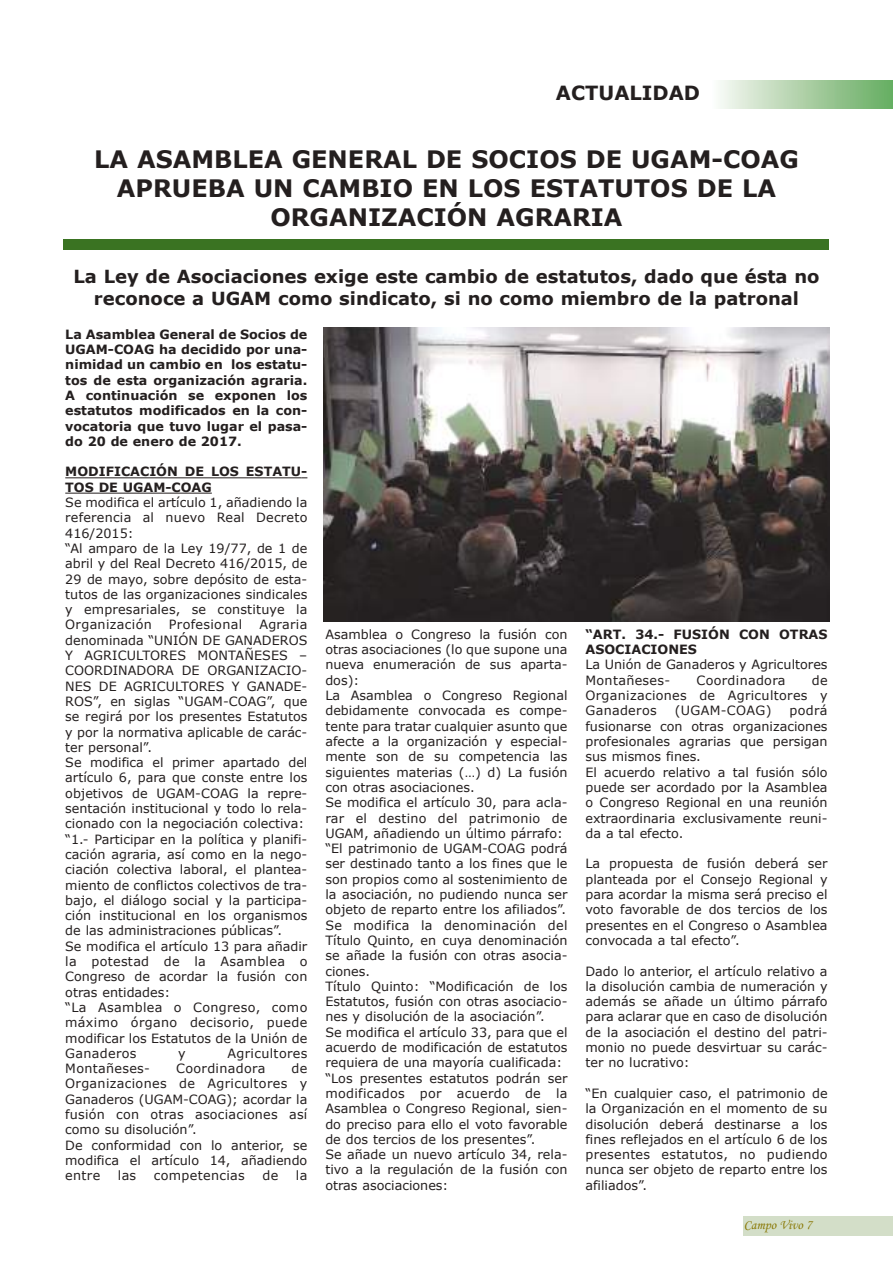
<style>
.page{position:relative;width:893px;height:1263px;background:#fff}
.page>*{position:absolute;margin:0;border:0;box-sizing:border-box;transform-origin:0 0}
.t1{font:700 24px/28.8px "Verdana";color:#241f1f;text-align:center}
.t2{font:700 19.5px "Verdana";color:#241f1f}
.t3{font:700 18px/21.6px "Verdana";color:#241f1f;text-align:center}
.t4{font:13.5px "Monotype Corsiva";color:#8a7907}
.t5{font:12.75px/15.3px "Verdana";color:#241f1f}
.t6{font:700 12.75px/15.3px "Verdana";color:#241f1f}
.t7{font:12.75px "Verdana";letter-spacing:.025em;color:#241f1f}
</style>
<div class="page">
<img style="left:720px;top:81px;width:173px;height:27px">
<div style="left:744px;top:1216px;width:149px;height:19px;background:#d3dec8"></div>
<div style="left:64px;top:239px;width:765px;height:11px;background:#3a7322"></div>
<hr style="left:65px;top:477px;width:236px;height:1px;background:#241f1f">
<hr style="left:65px;top:493px;width:147px;height:1px;background:#241f1f">
<img style="left:323px;top:327px;width:506px;height:295px">
<h2 class="t2" style="left:556px;top:81px;width:146px">ACTUALIDAD</h2>
<h1 class="t1" style="left:94px;top:144px;width:706px">LA ASAMBLEA GENERAL DE SOCIOS DE UGAM-COAG<br>APRUEBA UN CAMBIO EN LOS ESTATUTOS DE LA<br>ORGANIzACIÓN AGRARIA</h1>
<h3 class="t3" style="left:73px;top:265px;width:748px">La Ley de Asociaciones exige este cambio de estatutos, dado que ésta no reconoce a UGAM como sindicato, si no como miembro de la patronal</h3>
<p class="t6" style="left:65px;top:326px;width:244px;text-align:justify">La Asamblea General de Socios de UGAM-COAG ha decidido por una&shy;nimidad un cambio en los estatu&shy;tos de esta organización agraria.<br>A continuación se exponen los estatutos modificados en la con&shy;vocatoria que tuvo lugar el pasa&shy;do 20 de enero de 2017.</p>
<p class="t6" style="left:65px;top:464px;width:244px">MODIfICACIÓN DE LOS ESTATU-<br>TOS DE UGAM-COAG</p>
<p class="t5" style="left:65px;top:494px;width:244px">Se modifica el artículo 1, añadiendo la referencia al nuevo Real Decreto<br>416/2015:<br>“Al amparo de la Ley 19/77, de 1 de abril y del Real Decreto 416/2015, de<br>29 de mayo, sobre depósito de esta&shy;tutos de las organizaciones sindicales y empresariales, se constituye la<br>Organización</p>
<p class="t7" style="left:169px;top:617px;width:75px">Profesional</p>
<p class="t5" style="left:65px;top:617px;width:244px;text-indent:194px">Agraria denominada “UNIÓN DE GANADEROS<br>Y AGRICULTORES MONTAÑESES –<br>COORDINADORA DE ORGANIZACIO-<br>NES DE AGRICULTORES Y GANADE-<br>ROS”, en siglas “UGAM-COAG”, que se regirá por los presentes Estatutos y por la normativa aplicable de carác&shy;ter personal”.<br>Se modifica el primer apartado del artículo 6, para que conste entre los objetivos de UGAM-COAG la repre&shy;sentación institucional y todo lo rela&shy;cionado con la negociación colectiva: “1.- Participar en la política y planifi&shy;cación agraria, así como en la nego&shy;ciación colectiva laboral, el plantea&shy;miento de conflictos colectivos de tra&shy;bajo, el diálogo social y la participa&shy;ción institucional en los organismos de las administraciones públicas”.<br>Se modifica el artículo 13 para añadir la potestad de la Asamblea o<br>Congreso de acordar la fusión con otras entidades:<br>“La Asamblea o Congreso, como máximo órgano decisorio, puede modificar los Estatutos de la Unión de<br>Ganaderos</p>
<p class="t5" style="left:325px;top:626px;width:244px">Asamblea o Congreso la fusión con otras asociaciones (lo que supone una nueva enumeración de sus aparta&shy;dos):<br>La Asamblea o Congreso Regional debidamente convocada es compe&shy;tente para tratar cualquier asunto que afecte a la organización y especial&shy;mente son de su competencia las siguientes materias (…) d) La fusión con otras asociaciones.<br>Se modifica el artículo 30, para acla&shy;rar el destino del patrimonio de UGAM, añadiendo un último párrafo: “El patrimonio de UGAM-COAG podrá ser destinado tanto a los fines que le son propios como al sostenimiento de la asociación, no pudiendo nunca ser objeto de reparto entre los afiliados”.<br>Se modifica la denominación del Título Quinto, en cuya denominación se añade la fusión con otras asocia&shy;ciones.<br>Título Quinto: “Modificación de los Estatutos, fusión con otras asociacio&shy;nes y disolución de la asociación”.<br>Se modifica el artículo 33, para que el acuerdo de modificación de estatutos requiera de una mayoría cualificada: “Los presentes estatutos podrán ser modificados por acuerdo de la Asamblea o Congreso Regional, sien&shy;do preciso para ello el voto favorable de dos tercios de los presentes”.<br>Se añade un nuevo artículo 34, rela&shy;tivo a la regulación de la fusión con otras asociaciones:</p>
<p class="t6" style="left:585px;top:626px;width:244px">“ART. 34.- fUSIÓN CON OTRAS<br>ASOCIACIONES</p>
<p class="t5" style="left:585px;top:657px;width:244px">La Unión de Ganaderos y Agricultores<br>Montañeses-</p>
<p class="t5" style="left:585px;top:672px;width:244px;text-align:justify;text-indent:226px">de Organizaciones de Agricultores y Ganaderos</p>
<p class="t7" style="left:696px;top:672px;width:91px">Coordinadora</p>
<p class="t5" style="left:585px;top:703px;width:244px;text-indent:204px">podrá fusionarse con otras organizaciones profesionales agrarias que persigan sus mismos fines.<br>El acuerdo relativo a tal fusión sólo puede ser acordado por la Asamblea o Congreso Regional en una reunión extraordinaria exclusivamente reuni&shy;da a tal efecto.</p>
<p class="t5" style="left:585px;top:856px;width:244px;text-align:justify">La propuesta de fusión deberá ser planteada por el Consejo Regional y para acordar la misma será preciso el voto favorable de dos tercios de los presentes en el Congreso o Asamblea convocada a tal efecto”.</p>
<p class="t5" style="left:585px;top:963px;width:244px;text-align:justify">Dado lo anterior, el artículo relativo a la disolución cambia de numeración y además se añade un último párrafo para aclarar que en caso de disolución de la asociación el destino del patri&shy;monio no puede desvirtuar su carác&shy;ter no lucrativo:</p>
<p class="t5" style="left:585px;top:1085px;width:244px;text-align:justify">“En cualquier caso, el patrimonio de la Organización en el momento de su disolución deberá destinarse a los fines reflejados en el artículo 6 de los presentes estatutos, no pudiendo nunca ser objeto de reparto entre los afiliados”.</p>
<p class="t7" style="left:675px;top:702px;width:98px">(UGAM-COAG)</p>
<p class="t5" style="left:178px;top:1045px;width:9px">y</p>
<p class="t7" style="left:228px;top:1045px;width:81px">Agricultores</p>
<p class="t7" style="left:65px;top:1060px;width:86px">Montañeses-</p>
<p class="t7" style="left:176px;top:1060px;width:91px">Coordinadora</p>
<p class="t5" style="left:65px;top:1060px;width:244px;text-indent:226px">de<br>Organizaciones de Agricultores y<br>Ganaderos (UGAM-COAG); acordar la fusión con otras asociaciones así como su disolución”.<br>De conformidad con lo anterior, se modifica el artículo 14, añadiendo entre</p>
<p class="t5" style="left:118px;top:1167px;width:20px">las</p>
<p class="t7" style="left:154px;top:1167px;width:93px">competencias</p>
<p class="t5" style="left:262px;top:1167px;width:17px">de</p>
<p class="t5" style="left:296px;top:1167px;width:13px">la</p>
<p class="t4" style="left:744px;top:1216px;width:70px">Campo Vivo 7</p>
</div>
